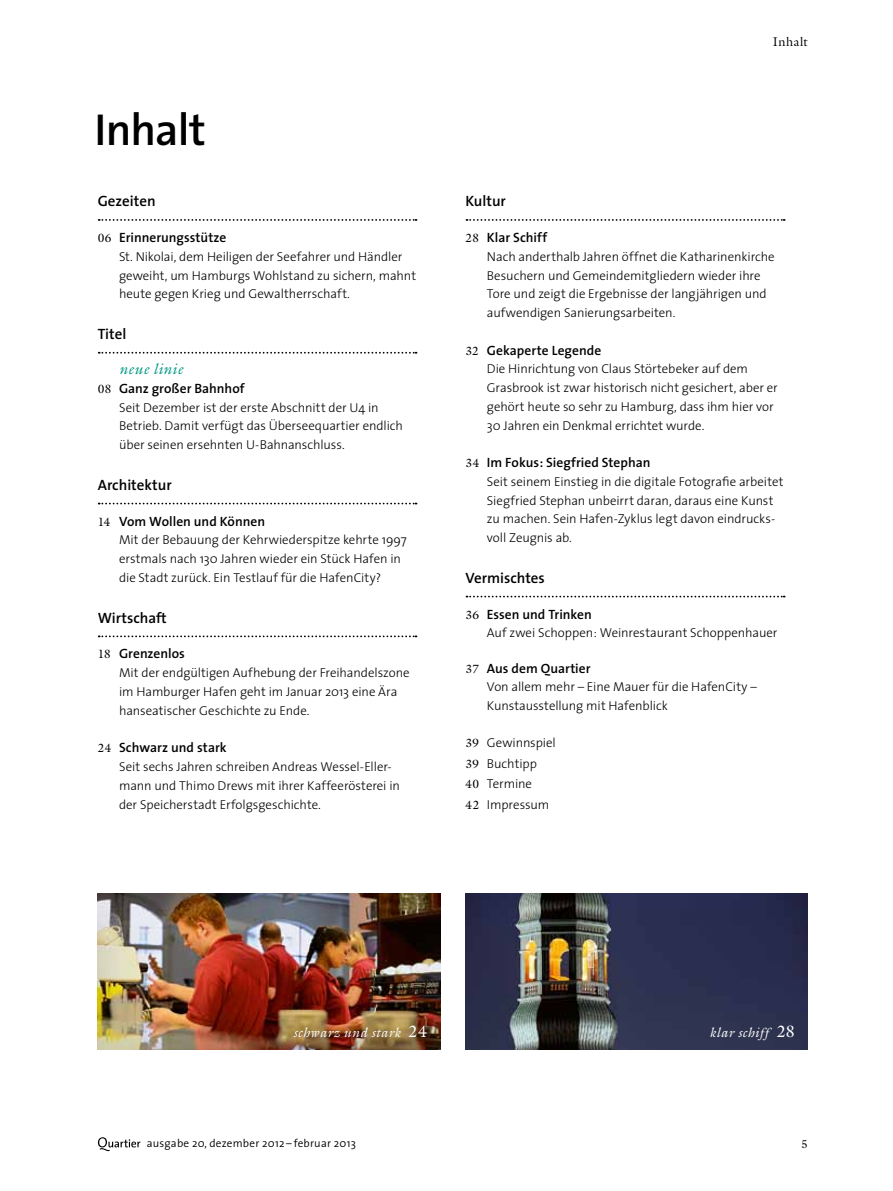
<style>
.page{position:relative;width:893px;height:1191px;background:#fff}
.page>*{position:absolute;margin:0;border:0;box-sizing:border-box;transform-origin:0 0}
.t1{font:600 45px "The Sans";letter-spacing:-.02em;color:#000}
.t2{font:600 15px "The Sans";color:#000}
.t3{font:italic 15px "Galliard";letter-spacing:.025em;color:#009885}
.t4{font:600 13.5px "The Sans";color:#000}
.t5{font:italic 13.5px "Galliard";letter-spacing:.03em;color:#fff}
.t6{font:300 12.9px/18.8px "The Sans";letter-spacing:-.005em;color:#000}
.t7{font:12.75px "Galliard";letter-spacing:.05em;color:#000}
.t8{font:11.4px "Galliard";color:#000}
.t9{font:300 11.25px "The Sans";letter-spacing:.02em;color:#000}
.s1{font-family:"Galliard";font-weight:400;font-size:12px}
.s2{font-style:normal;font-size:16.5px}
</style>
<div class="page">
<svg style="left:99px;top:219px;width:317px;height:2px"></svg>
<svg style="left:99px;top:352px;width:317px;height:2px"></svg>
<svg style="left:99px;top:502px;width:317px;height:2px"></svg>
<svg style="left:99px;top:635px;width:317px;height:2px"></svg>
<img style="left:98px;top:893px;width:342px;height:156px">
<img style="left:466px;top:893px;width:342px;height:156px">
<svg style="left:466px;top:219px;width:319px;height:2px"></svg>
<svg style="left:466px;top:595px;width:319px;height:2px"></svg>
<svg style="left:98px;top:1137px;width:42px;height:14px"></svg>
<h1 class="t1" style="left:95px;top:92px;width:113px">Inhalt</h1>
<p class="t2" style="left:98px;top:189px;width:59px">Gezeiten</p>
<p class="t4" style="left:98px;top:226px;width:130px"><span class="s1">06</span> Erinnerungsstütze</p>
<p class="t6" style="left:119px;top:247px;width:299px">St. Nikolai, dem Heiligen der Seefahrer und Händler geweiht, um Hamburgs Wohlstand zu sichern, mahnt heute gegen Krieg und Gewaltherrschaft.</p>
<p class="t2" style="left:98px;top:321px;width:30px">Titel</p>
<p class="t3" style="left:119px;top:359px;width:66px">neue linie</p>
<p class="t4" style="left:98px;top:377px;width:148px"><span class="s1">08</span> Ganz großer Bahnhof</p>
<p class="t6" style="left:119px;top:397px;width:285px">Seit Dezember ist der erste Abschnitt der U4 in<br>Betrieb. Damit verfügt das Überseequartier endlich über seinen ersehnten U-Bahnanschluss.</p>
<p class="t2" style="left:98px;top:472px;width:75px">Architektur</p>
<p class="t4" style="left:98px;top:510px;width:169px"><span class="s1">14</span> Vom Wollen und Können</p>
<p class="t6" style="left:119px;top:530px;width:289px">Mit der Bebauung der Kehrwiederspitze kehrte 1997 erstmals nach 130 Jahren wieder ein Stück Hafen in die Stadt zurück. Ein Testlauf für die HafenCity?</p>
<p class="t2" style="left:98px;top:605px;width:70px">Wirtschaft</p>
<p class="t4" style="left:98px;top:642px;width:89px"><span class="s1">18</span> Grenzenlos</p>
<p class="t6" style="left:119px;top:663px;width:292px">Mit der endgültigen Aufhebung der Freihandelszone im Hamburger Hafen geht im Januar 2013 eine Ära hanseatischer Geschichte zu Ende.</p>
<p class="t4" style="left:98px;top:736px;width:130px"><span class="s1">24</span> Schwarz und stark</p>
<p class="t6" style="left:119px;top:757px;width:282px">Seit sechs Jahren schreiben Andreas Wessel-Eller&shy;mann und Thimo Drews mit ihrer Kaffeerösterei in der Speicherstadt Erfolgsgeschichte.</p>
<p class="t7" style="left:773px;top:33px;width:37px">Inhalt</p>
<p class="t2" style="left:466px;top:189px;width:42px">Kultur</p>
<p class="t4" style="left:466px;top:226px;width:83px"><span class="s1">28</span> Klar Schiff</p>
<p class="t6" style="left:487px;top:247px;width:289px">Nach anderthalb Jahren öffnet die Katharinenkirche Besuchern und Gemeindemitgliedern wieder ihre Tore und zeigt die Ergebnisse der langjährigen und aufwendigen Sanierungsarbeiten.</p>
<p class="t4" style="left:466px;top:339px;width:137px"><span class="s1">32</span> Gekaperte Legende</p>
<p class="t6" style="left:487px;top:359px;width:292px">Die Hinrichtung von Claus Störtebeker auf dem Grasbrook ist zwar historisch nicht gesichert, aber er gehört heute so sehr zu Hamburg, dass ihm hier vor 30 Jahren ein Denkmal errichtet wurde.</p>
<p class="t4" style="left:466px;top:451px;width:186px"><span class="s1">34</span> Im Fokus: Siegfried Stephan</p>
<p class="t6" style="left:487px;top:472px;width:298px">Seit seinem Einstieg in die digitale Fotografie arbeitet Siegfried Stephan unbeirrt daran, daraus eine Kunst zu machen. Sein Hafen-Zyklus legt davon eindrucks&shy;voll Zeugnis ab.</p>
<p class="t2" style="left:466px;top:565px;width:81px">Vermischtes</p>
<p class="t4" style="left:466px;top:603px;width:128px"><span class="s1">36</span> Essen und Trinken</p>
<p class="t6" style="left:487px;top:623px;width:292px">Auf zwei Schoppen: Weinrestaurant Schoppenhauer</p>
<p class="t4" style="left:466px;top:657px;width:126px"><span class="s1">37</span> Aus dem Quartier</p>
<p class="t6" style="left:487px;top:677px;width:271px">Von allem mehr – Eine Mauer für die HafenCity –<br>Kunstausstellung mit Hafenblick</p>
<p class="t6" style="left:466px;top:732px;width:92px;line-height:20.4px"><span class="s1">39</span> Gewinnspiel<br><span class="s1">39</span> Buchtipp<br><span class="s1">40</span> Termine<br><span class="s1">42</span> Impressum</p>
<p class="t5" style="left:293px;top:1023px;width:135px">schwarz und stark <span class="s2">24</span></p>
<p class="t5" style="left:710px;top:1023px;width:87px">klar schiff <span class="s2">28</span></p>
<p class="t9" style="left:147px;top:1134px;width:211px">ausgabe 20, dezember 2012 – februar 2013</p>
<p class="t8" style="left:801px;top:1136px;width:8px">5</p>
</div>
